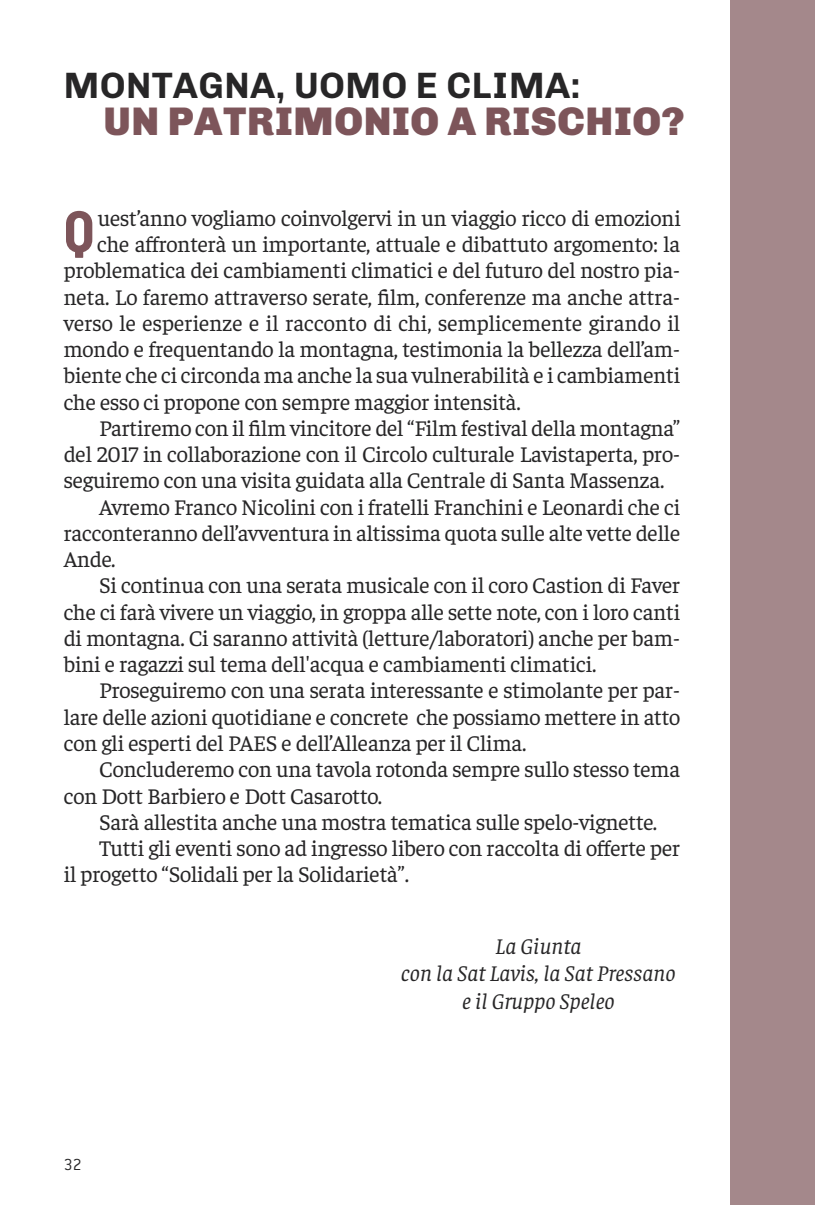
<style>
.page{position:relative;width:815px;height:1205px;background:#fff}
.page>*{position:absolute;margin:0;border:0;box-sizing:border-box;transform-origin:0 0}
.t1{font:700 semi-condensed 58.25px "Barlow";color:#7d555a}
.t2{font:900 40px "Chivo";letter-spacing:.015em;color:#7d555a}
.t3{font:700 36.75px "Chivo";letter-spacing:.01em;color:#272627}
.t4{font:22.5px "Faustina";letter-spacing:-.01em;color:#272627}
.t5{font:italic 22.5px/27.5px "Faustina";color:#272627;text-align:center}
.t6{font:300 17.5px "Conduit ITC";color:#272627}
</style>
<div class="page">
<div style="left:730px;top:0;width:85px;height:1205px;background:#a4888b"></div>
<h3 class="t3" style="left:64px;top:64px;width:518px">MONTAGNA, UOMO E CLIMA:</h3>
<h2 class="t2" style="left:104px;top:98px;width:583px">UN PATRIMONIO A RISCHIO?</h2>
<h1 class="t1" style="left:64px;top:205px;width:32px">Q</h1>
<p class="t4" style="left:98px;top:203px;width:585px">uest’anno vogliamo coinvolgervi in un viaggio ricco di emozioni</p>
<p class="t4" style="left:97px;top:229px;width:585px">che affronterà un importante, attuale e dibattuto argomento: la</p>
<p class="t4" style="left:64px;top:256px;width:618px">problematica dei cambiamenti climatici e del futuro del nostro pia-</p>
<p class="t4" style="left:64px;top:282px;width:618px">neta. Lo faremo attraverso serate, film, conferenze ma anche attra-</p>
<p class="t4" style="left:64px;top:308px;width:618px">verso le esperienze e il racconto di chi, semplicemente girando il</p>
<p class="t4" style="left:64px;top:334px;width:618px">mondo e frequentando la montagna, testimonia la bellezza dell’am-</p>
<p class="t4" style="left:64px;top:361px;width:618px">biente che ci circonda ma anche la sua vulnerabilità e i cambiamenti</p>
<p class="t4" style="left:64px;top:387px;width:458px">che esso ci propone con sempre maggior intensità.</p>
<p class="t4" style="left:99px;top:413px;width:583px">Partiremo con il film vincitore del “Film festival della montagna”</p>
<p class="t4" style="left:64px;top:439px;width:618px">del 2017 in collaborazione con il Circolo culturale Lavistaperta, pro-</p>
<p class="t4" style="left:64px;top:466px;width:602px">seguiremo con una visita guidata alla Centrale di Santa Massenza.</p>
<p class="t4" style="left:99px;top:492px;width:583px">Avremo Franco Nicolini con i fratelli Franchini e Leonardi che ci</p>
<p class="t4" style="left:64px;top:518px;width:618px">racconteranno dell’avventura in altissima quota sulle alte vette delle</p>
<p class="t4" style="left:64px;top:544px;width:53px">Ande.</p>
<p class="t4" style="left:99px;top:571px;width:583px">Si continua con una serata musicale con il coro Castion di Faver</p>
<p class="t4" style="left:64px;top:597px;width:618px">che ci farà vivere un viaggio, in groppa alle sette note, con i loro canti</p>
<p class="t4" style="left:64px;top:623px;width:618px">di montagna. Ci saranno attività (letture/laboratori) anche per bam-</p>
<p class="t4" style="left:64px;top:649px;width:534px">bini e ragazzi sul tema dell'acqua e cambiamenti climatici.</p>
<p class="t4" style="left:99px;top:676px;width:582px">Proseguiremo con una serata interessante e stimolante per par-</p>
<p class="t4" style="left:64px;top:702px;width:618px">lare delle azioni quotidiane e concrete che possiamo mettere in atto</p>
<p class="t4" style="left:64px;top:728px;width:464px">con gli esperti del PAES e dell’Alleanza per il Clima.</p>
<p class="t4" style="left:99px;top:754px;width:583px">Concluderemo con una tavola rotonda sempre sullo stesso tema</p>
<p class="t4" style="left:64px;top:781px;width:320px">con Dott Barbiero e Dott Casarotto.</p>
<p class="t4" style="left:99px;top:807px;width:559px">Sarà allestita anche una mostra tematica sulle spelo-vignette.</p>
<p class="t4" style="left:99px;top:833px;width:583px">Tutti gli eventi sono ad ingresso libero con raccolta di offerte per</p>
<p class="t4" style="left:64px;top:859px;width:347px">il progetto “Solidali per la Solidarietà”.</p>
<p class="t6" style="left:64px;top:1155px;width:19px">32</p>
<p class="t5" style="left:401px;top:930px;width:276px">La Giunta<br>con la Sat Lavis, la Sat Pressano e il Gruppo Speleo</p>
</div>
